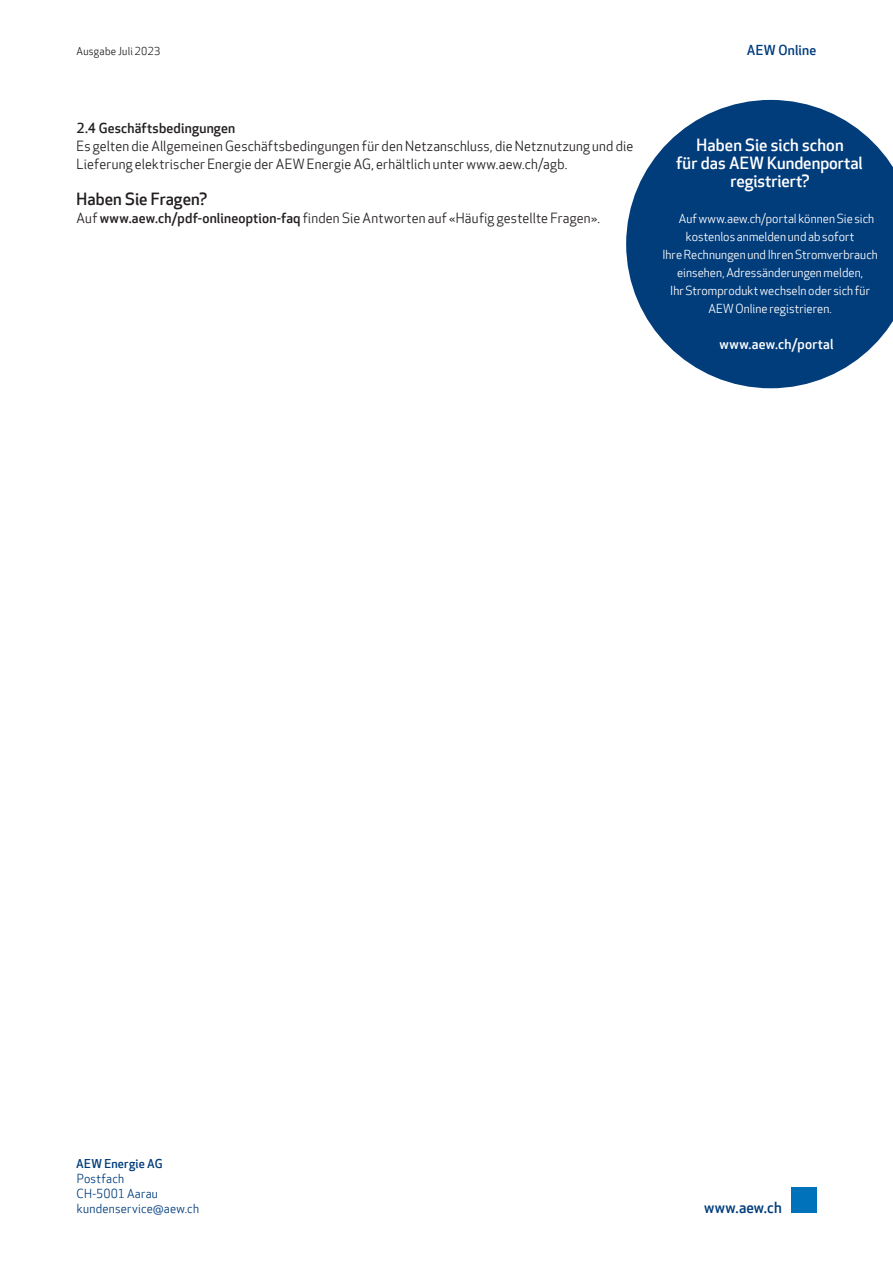
<style>
.page{position:relative;width:893px;height:1263px;background:#fff}
.page>*{position:absolute;margin:0;border:0;box-sizing:border-box;transform-origin:0 0}
.Fliesstext{font:500 16.5px/18px "Apex New";color:#fff;text-align:center}
.Fliesstext-2{font:500 16.5px "Apex New";letter-spacing:.005em;color:#231f20}
.t1{font:500 15px "Apex New";letter-spacing:.015em;color:#013c7b}
.Fliesstext-3{font:13.5px/18px "Apex New";letter-spacing:.015em;color:#231f20}
.Zwischentitel__klein{font:500 13.5px "Apex New";letter-spacing:.015em;color:#231f20}
.Fliesstext-4{font:500 13.5px "Apex New";letter-spacing:.015em;color:#fff}
.Zwischentitel__klein-2{font:500 13.5px "Apex New";letter-spacing:.015em;color:#013c7b}
.Fliesstext-5{font:12px "Apex New";letter-spacing:.005em;color:#fff}
.t2{font:12px/15px "Apex New";letter-spacing:.02em;color:#013c7b}
.t3{font:500 12px "Apex New";letter-spacing:.02em;color:#013c7b}
.Legende{font:10.5px "Apex New";letter-spacing:.02em;color:#231f20}
.s1{font-weight:500}
</style>
<div class="page">
<div style="left:791px;top:1187px;width:25px;height:26px;background:#0072bc"></div>
<svg style="left:626px;top:100px;width:267px;height:288px;fill:#013c7b"></svg>
<p class="Legende" style="left:77px;top:46px;width:85px">Ausgabe Juli 2023</p>
<p class="Zwischentitel__klein-2" style="left:747px;top:43px;width:71px">AEW Online</p>
<p class="Zwischentitel__klein" style="left:77px;top:120px;width:160px">2.4 Geschäftsbedingungen</p>
<p class="Fliesstext-3" style="left:77px;top:137px;width:558px">Es gelten die Allgemeinen Geschäftsbedingungen für den Netzanschluss, die Netznutzung und die<br>Lieferung elektrischer Energie der AEW Energie AG, erhältlich unter www.aew.ch/agb.</p>
<p class="Fliesstext-2" style="left:77px;top:189px;width:132px">Haben Sie Fragen?</p>
<p class="Fliesstext-3" style="left:77px;top:209px;width:525px">Auf <span class="s1">www.aew.ch/pdf-onlineoption-faq</span> finden Sie Antworten auf «Häufig gestellte Fragen».</p>
<p class="Fliesstext" style="left:676px;top:136px;width:188px">Haben Sie sich schon<br>für das AEW Kundenportal registriert?</p>
<p class="Fliesstext-5" style="left:679px;top:212px;width:197px">Auf www.aew.ch/portal können Sie sich</p>
<p class="Fliesstext-5" style="left:686px;top:230px;width:170px">kostenlos anmelden und ab sofort</p>
<p class="Fliesstext-5" style="left:662px;top:248px;width:217px">Ihre Rechnungen und Ihren Stromverbrauch</p>
<p class="Fliesstext-5" style="left:677px;top:266px;width:188px">einsehen, Adressänderungen melden,</p>
<p class="Fliesstext-5" style="left:670px;top:284px;width:201px">Ihr Stromprodukt wechseln oder sich für</p>
<p class="Fliesstext-5" style="left:708px;top:302px;width:125px">AEW Online registrieren.</p>
<p class="Fliesstext-4" style="left:720px;top:336px;width:115px">www.aew.ch/portal</p>
<p class="t3" style="left:76px;top:1157px;width:88px">AEW Energie AG</p>
<p class="t2" style="left:77px;top:1171px;width:124px">Postfach<br>CH-5001 Aarau kundenservice@aew.ch</p>
<p class="t1" style="left:704px;top:1199px;width:79px">www.aew.ch</p>
</div>
